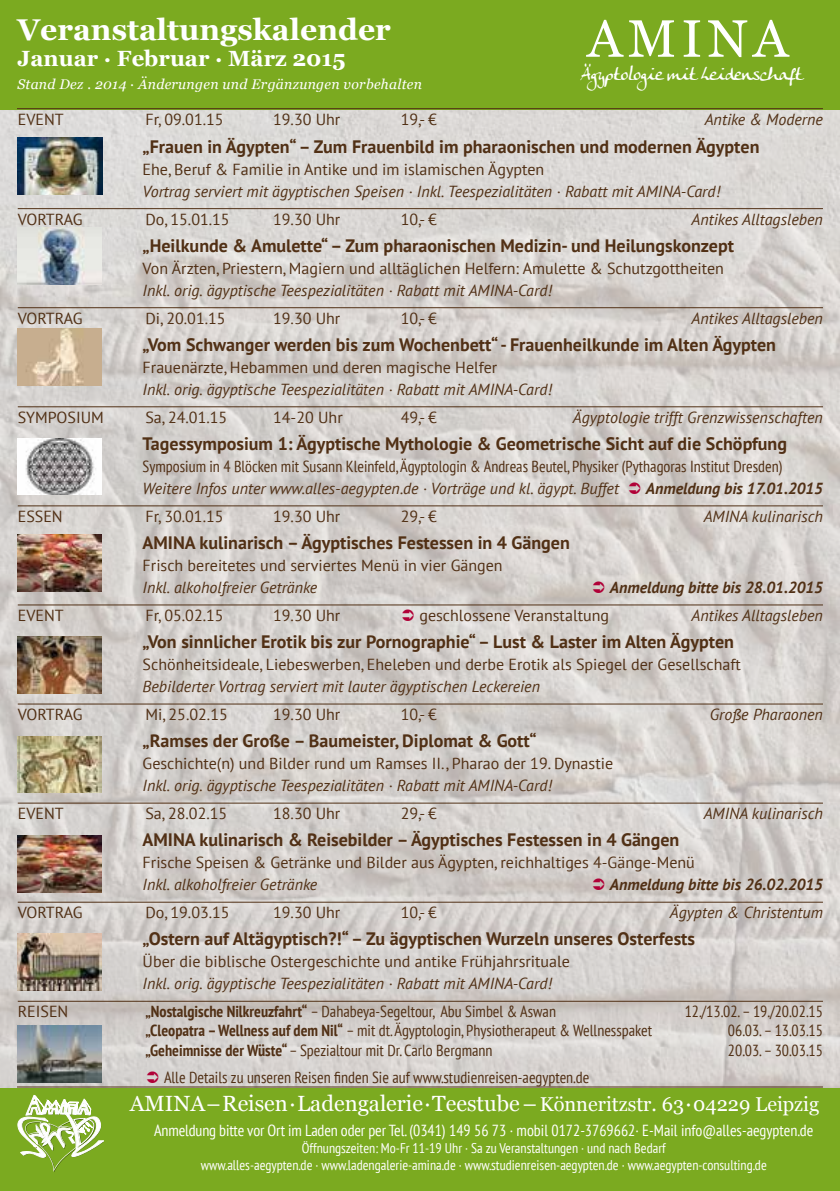
<style>
.page{position:relative;width:840px;height:1191px;background:#fff}
.page>*{position:absolute;margin:0;border:0;box-sizing:border-box;transform-origin:0 0}
.t1{font:52.6px "Georgia";letter-spacing:.1em;color:#fff}
.t2{font:700 30px "Georgia";color:#fff}
.t3{font:22px "Georgia";color:#fff}
.t4{font:700 22px "Georgia";color:#fff}
.t5{font:700 18px "PT Sans";color:#513015}
.t6{font:18px "Anke Calligraphic FG";color:#fff}
.t7{font:16px "PT Sans";color:#513015}
.t8{font:italic 16px "PT Sans";color:#513015}
.t9{font:condensed 16px "PT Sans";color:#513015}
.t10{font:condensed 16px "PT Sans";color:#fff}
.t11{font:italic 700 16px "PT Sans";color:#513015}
.t12{font:16px "PT Sans";letter-spacing:-.025em;color:#513015}
.t13{font:condensed 14px/16.8px "PT Sans";color:#fff;text-align:center}
.t14{font:italic 14px "Georgia";letter-spacing:.02em;color:#fff}
.s1{font-weight:700}
.s2{font-size:20px}
</style>
<div class="page">
<img style="left:0;top:109px;width:839px;height:979px">
<div style="left:0;top:1088px;width:839px;height:103px;background:#7baa20"></div>
<div style="left:0;top:0;width:839px;height:109px;background:#7baa20"></div>
<svg style="left:18px;top:1095px;width:86px;height:77px"></svg>
<hr style="left:18px;top:208px;width:804px;height:1px;background:#513015">
<hr style="left:18px;top:307px;width:804px;height:1px;background:#513015">
<hr style="left:18px;top:406px;width:804px;height:1px;background:#513015">
<hr style="left:18px;top:505px;width:804px;height:1px;background:#513015">
<hr style="left:18px;top:604px;width:804px;height:1px;background:#513015">
<hr style="left:18px;top:703px;width:804px;height:1px;background:#513015">
<hr style="left:18px;top:802px;width:804px;height:1px;background:#513015">
<hr style="left:18px;top:901px;width:804px;height:1px;background:#513015">
<hr style="left:18px;top:1000px;width:804px;height:1px;background:#513015">
<img style="left:17px;top:137px;width:85px;height:57px">
<img style="left:17px;top:227px;width:85px;height:57px">
<img style="left:17px;top:328px;width:85px;height:57px">
<img style="left:17px;top:438px;width:85px;height:57px">
<img style="left:17px;top:535px;width:85px;height:56px">
<img style="left:17px;top:636px;width:85px;height:57px">
<img style="left:17px;top:736px;width:85px;height:56px">
<img style="left:17px;top:933px;width:85px;height:57px">
<img style="left:17px;top:835px;width:85px;height:57px">
<img style="left:17px;top:1025px;width:85px;height:57px">
<hr style="left:17px;top:108px;width:805px;height:1px;background:#513015">
<hr style="left:17px;top:1086px;width:805px;height:1px;background:#513015">
<svg style="left:628px;top:482px;width:12px;height:12px"></svg>
<svg style="left:592px;top:581px;width:12px;height:12px"></svg>
<svg style="left:402px;top:609px;width:11px;height:12px"></svg>
<svg style="left:592px;top:878px;width:12px;height:12px"></svg>
<svg style="left:147px;top:1071px;width:11px;height:12px"></svg>
<h2 class="t2" style="left:17px;top:10px;width:374px">Veranstaltungskalender</h2>
<h3 class="t4" style="left:17px;top:44px;width:329px">Januar · Februar · März 2015</h3>
<p class="t14" style="left:17px;top:75px;width:406px">Stand Dez . 2014 · Änderungen und Ergänzungen vorbehalten</p>
<p class="t7" style="left:18px;top:109px;width:47px">EVENT</p>
<p class="t7" style="left:145px;top:109px;width:80px">Fr, 09.01.15</p>
<p class="t7" style="left:273px;top:109px;width:69px">19.30 Uhr</p>
<p class="t7" style="left:400px;top:109px;width:38px">19,- €</p>
<p class="t8" style="left:704px;top:109px;width:120px">Antike &amp; Moderne</p>
<p class="t5" style="left:142px;top:134px;width:618px">„Frauen in Ägypten“ – Zum Frauenbild im pharaonischen und modernen Ägypten</p>
<p class="t7" style="left:142px;top:159px;width:403px">Ehe, Beruf &amp; Familie in Antike und im islamischen Ägypten</p>
<p class="t8" style="left:142px;top:181px;width:578px">Vortrag serviert mit ägyptischen Speisen · Inkl. Teespezialitäten · Rabatt mit AMINA-Card!</p>
<p class="t12" style="left:18px;top:209px;width:66px">VORTRAG</p>
<p class="t7" style="left:145px;top:209px;width:86px">Do, 15.01.15</p>
<p class="t7" style="left:273px;top:209px;width:69px">19.30 Uhr</p>
<p class="t7" style="left:400px;top:209px;width:38px">10,- €</p>
<p class="t8" style="left:691px;top:209px;width:133px">Antikes Alltagsleben</p>
<p class="t5" style="left:142px;top:233px;width:592px">„Heilkunde &amp; Amulette“ – Zum pharaonischen Medizin- und Heilungskonzept</p>
<p class="t7" style="left:142px;top:258px;width:582px">Von Ärzten, Priestern, Magiern und alltäglichen Helfern: Amulette &amp; Schutzgottheiten</p>
<p class="t8" style="left:142px;top:280px;width:410px">Inkl. orig. ägyptische Teespezialitäten · Rabatt mit AMINA-Card!</p>
<p class="t12" style="left:18px;top:308px;width:66px">VORTRAG</p>
<p class="t7" style="left:145px;top:308px;width:82px">Di, 20.01.15</p>
<p class="t7" style="left:273px;top:308px;width:69px">19.30 Uhr</p>
<p class="t7" style="left:400px;top:308px;width:38px">10,- €</p>
<p class="t8" style="left:691px;top:308px;width:133px">Antikes Alltagsleben</p>
<p class="t5" style="left:142px;top:332px;width:634px">„Vom Schwanger werden bis zum Wochenbett“ - Frauenheilkunde im Alten Ägypten</p>
<p class="t7" style="left:142px;top:357px;width:356px">Frauenärzte, Hebammen und deren magische Helfer</p>
<p class="t8" style="left:142px;top:379px;width:410px">Inkl. orig. ägyptische Teespezialitäten · Rabatt mit AMINA-Card!</p>
<p class="t7" style="left:18px;top:407px;width:87px">SYMPOSIUM</p>
<p class="t7" style="left:145px;top:407px;width:83px">Sa, 24.01.15</p>
<p class="t7" style="left:273px;top:407px;width:71px">14-20 Uhr</p>
<p class="t7" style="left:400px;top:407px;width:38px">49,- €</p>
<p class="t8" style="left:572px;top:407px;width:251px">Ägyptologie trifft Grenzwissenschaften</p>
<p class="t5" style="left:142px;top:431px;width:645px">Tagessymposium 1: Ägyptische Mythologie &amp; Geometrische Sicht auf die Schöpfung</p>
<p class="t9" style="left:142px;top:456px;width:641px">Symposium in 4 Blöcken mit Susann Kleinfeld, Ägyptologin &amp; Andreas Beutel, Physiker (Pythagoras Institut Dresden)</p>
<p class="t8" style="left:142px;top:478px;width:477px">Weitere Infos unter www.alles-aegypten.de · Vorträge und kl. ägypt. Buffet</p>
<p class="t11" style="left:645px;top:478px;width:178px">Anmeldung bis 17.01.2015</p>
<p class="t7" style="left:18px;top:506px;width:46px">ESSEN</p>
<p class="t7" style="left:145px;top:506px;width:80px">Fr, 30.01.15</p>
<p class="t7" style="left:273px;top:506px;width:69px">19.30 Uhr</p>
<p class="t7" style="left:400px;top:506px;width:38px">29,- €</p>
<p class="t8" style="left:703px;top:506px;width:121px">AMINA kulinarisch</p>
<p class="t5" style="left:142px;top:531px;width:428px">AMINA kulinarisch – Ägyptisches Festessen in 4 Gängen</p>
<p class="t7" style="left:142px;top:555px;width:361px">Frisch bereitetes und serviertes Menü in vier Gängen</p>
<p class="t8" style="left:142px;top:577px;width:176px">Inkl. alkoholfreier Getränke</p>
<p class="t11" style="left:609px;top:577px;width:214px">Anmeldung bitte bis 28.01.2015</p>
<p class="t7" style="left:18px;top:605px;width:47px">EVENT</p>
<p class="t7" style="left:145px;top:605px;width:80px">Fr, 05.02.15</p>
<p class="t7" style="left:273px;top:605px;width:69px">19.30 Uhr</p>
<p class="t7" style="left:419px;top:605px;width:191px">geschlossene Veranstaltung</p>
<p class="t8" style="left:691px;top:605px;width:133px">Antikes Alltagsleben</p>
<p class="t5" style="left:142px;top:630px;width:592px">„Von sinnlicher Erotik bis zur Pornographie“ – Lust &amp; Laster im Alten Ägypten</p>
<p class="t7" style="left:142px;top:654px;width:599px">Schönheitsideale, Liebeswerben, Eheleben und derbe Erotik als Spiegel der Gesellschaft</p>
<p class="t8" style="left:142px;top:676px;width:399px">Bebilderter Vortrag serviert mit lauter ägyptischen Leckereien</p>
<p class="t12" style="left:18px;top:704px;width:66px">VORTRAG</p>
<p class="t7" style="left:145px;top:704px;width:84px">Mi, 25.02.15</p>
<p class="t7" style="left:273px;top:704px;width:69px">19.30 Uhr</p>
<p class="t7" style="left:400px;top:704px;width:38px">10,- €</p>
<p class="t8" style="left:709px;top:704px;width:115px">Große Pharaonen</p>
<p class="t5" style="left:142px;top:729px;width:395px">„Ramses der Große – Baumeister, Diplomat &amp; Gott“</p>
<p class="t7" style="left:142px;top:753px;width:472px">Geschichte(n) und Bilder rund um Ramses II., Pharao der 19. Dynastie</p>
<p class="t8" style="left:142px;top:775px;width:410px">Inkl. orig. ägyptische Teespezialitäten · Rabatt mit AMINA-Card!</p>
<p class="t7" style="left:18px;top:803px;width:47px">EVENT</p>
<p class="t7" style="left:145px;top:803px;width:83px">Sa, 28.02.15</p>
<p class="t7" style="left:273px;top:803px;width:69px">18.30 Uhr</p>
<p class="t7" style="left:400px;top:803px;width:38px">29,- €</p>
<p class="t8" style="left:703px;top:803px;width:121px">AMINA kulinarisch</p>
<p class="t5" style="left:142px;top:828px;width:538px">AMINA kulinarisch &amp; Reisebilder – Ägyptisches Festessen in 4 Gängen</p>
<p class="t7" style="left:142px;top:852px;width:553px">Frische Speisen &amp; Getränke und Bilder aus Ägypten, reichhaltiges 4-Gänge-Menü</p>
<p class="t8" style="left:142px;top:874px;width:176px">Inkl. alkoholfreier Getränke</p>
<p class="t11" style="left:609px;top:874px;width:214px">Anmeldung bitte bis 26.02.2015</p>
<p class="t12" style="left:18px;top:902px;width:66px">VORTRAG</p>
<p class="t7" style="left:145px;top:902px;width:86px">Do, 19.03.15</p>
<p class="t7" style="left:273px;top:902px;width:69px">19.30 Uhr</p>
<p class="t7" style="left:400px;top:902px;width:38px">10,- €</p>
<p class="t8" style="left:669px;top:902px;width:154px">Ägypten &amp; Christentum</p>
<p class="t5" style="left:142px;top:927px;width:553px">„Ostern auf Altägyptisch?!“ – Zu ägyptischen Wurzeln unseres Osterfests</p>
<p class="t7" style="left:142px;top:951px;width:428px">Über die biblische Ostergeschichte und antike Frühjahrsrituale</p>
<p class="t8" style="left:142px;top:973px;width:410px">Inkl. orig. ägyptische Teespezialitäten · Rabatt mit AMINA-Card!</p>
<p class="t7" style="left:18px;top:1001px;width:52px">REISEN</p>
<p class="t9" style="left:145px;top:1001px;width:412px"><span class="s1">„Nostalgische Nilkreuzfahrt“</span> – Dahabeya-Segeltour, Abu Simbel &amp; Aswan</p>
<p class="t9" style="left:684px;top:1001px;width:140px">12./13.02. – 19./20.02.15</p>
<p class="t9" style="left:145px;top:1020px;width:508px"><span class="s1">„Cleopatra – Wellness auf dem Nil“</span> – mit dt. Ägyptologin, Physiotherapeut &amp; Wellnesspaket</p>
<p class="t9" style="left:727px;top:1020px;width:96px">06.03. – 13.03.15</p>
<p class="t9" style="left:145px;top:1039px;width:348px"><span class="s1">„Geheimnisse der Wüste“</span> – Spezialtour mit Dr. Carlo Bergmann</p>
<p class="t9" style="left:727px;top:1039px;width:96px">20.03. – 30.03.15</p>
<p class="t9" style="left:164px;top:1067px;width:426px">Alle Details zu unseren Reisen finden Sie auf www.studienreisen-aegypten.de</p>
<p class="t10" style="left:154px;top:1120px;width:660px">Anmeldung bitte vor Ort im Laden oder per Tel. (0341) 149 56 73 · mobil 0172-3769662· E-Mail info@alles-aegypten.de</p>
<p class="t13" style="left:201px;top:1139px;width:567px">Öffnungszeiten: Mo-Fr 11-19 Uhr · Sa zu Veranstaltungen · und nach Bedarf<br>www.alles-aegypten.de · www.ladengalerie-amina.de · www.studienreisen-aegypten.de · www.aegypten-consulting.de</p>
<h1 class="t1" style="left:586px;top:7px;width:202px">AMINA</h1>
<p class="t6" style="left:580px;top:63px;width:223px">Ägyptologie mit Leidenschaft</p>
<h3 class="t3" style="left:130px;top:1089px;width:690px">AMINA–Reisen·Ladengalerie·Teestube–<span class="s2">Könneritzstr. 63</span>·<span class="s2">04229 Leipzig</span></h3>
</div>
